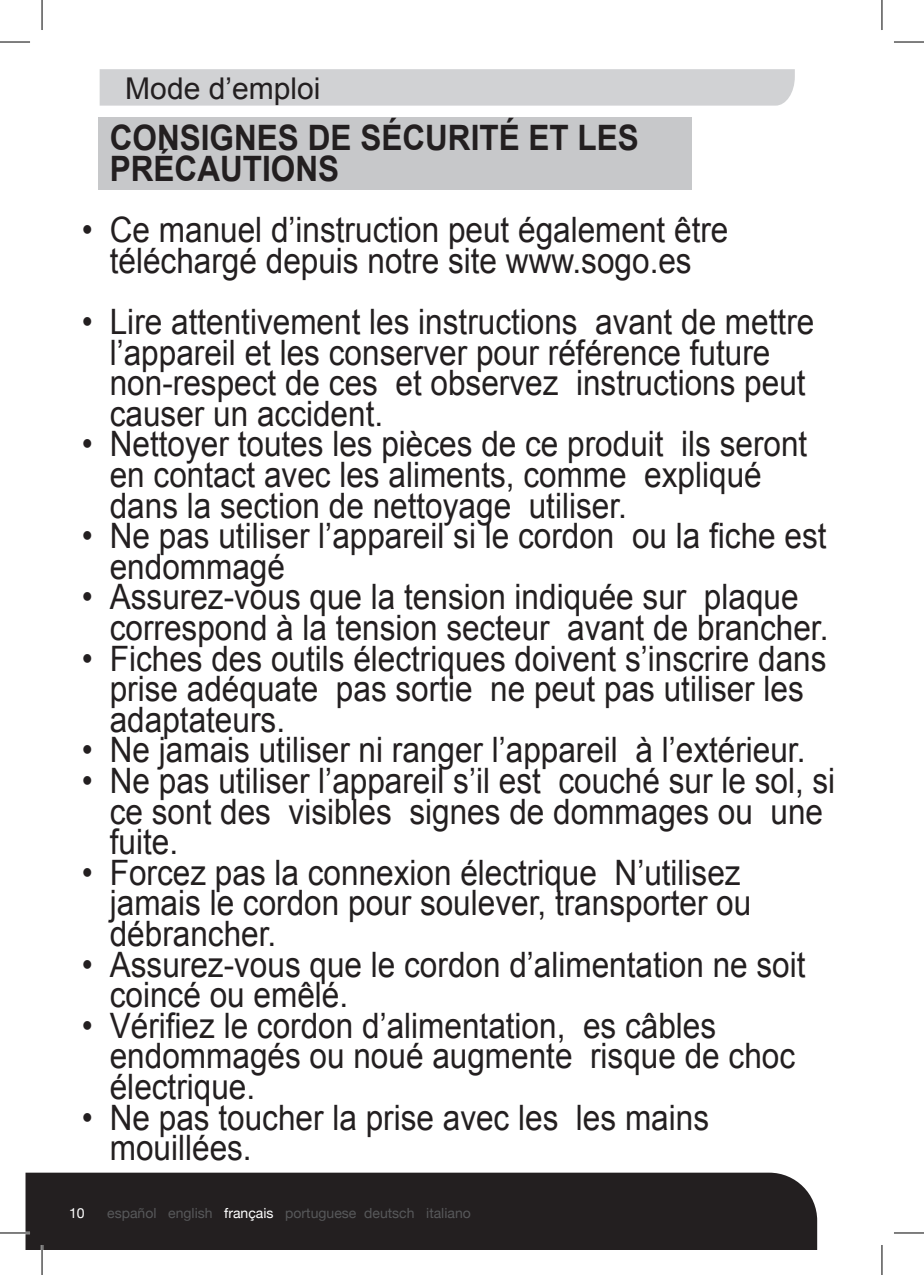
<style>
.page{position:relative;width:924px;height:1275px;background:#fff}
.page>*{position:absolute;margin:0;border:0;box-sizing:border-box;transform-origin:0 0}
.t1{font:35px/30.6px "Arial";color:#231f20;scale:.9 1}
.t2{font:700 35px/30.6px "Arial";color:#231f20;scale:.9 1}
.t3{font:30px "Arial";color:#231f20}
.t4{font:14px "Helvetica Neue";color:#57585a}
.t5{font:14px "Helvetica Neue";color:#fff}
.s1{color:#fff}
</style>
<div class="page">
<div style="left:25px;top:1172px;width:791px;height:78px;background:#231f20"></div>
<div style="left:99px;top:117px;width:592px;height:72px;background:#c7c8ca"></div>
<div style="left:100px;top:69px;width:694px;height:37px;background:#d1d2d4"></div>
<hr style="left:0;top:1231px;width:30px;height:3px;background:#fff">
<hr style="left:41px;top:1245px;width:2px;height:30px;background:#fff">
<hr style="left:0;top:42px;width:30px;height:1px;background:#000">
<hr style="left:893px;top:42px;width:30px;height:1px;background:#000">
<hr style="left:0;top:1232px;width:30px;height:1px;background:#000">
<hr style="left:893px;top:1232px;width:30px;height:1px;background:#000">
<hr style="left:42px;top:0;width:1px;height:30px;background:#000">
<hr style="left:42px;top:1245px;width:1px;height:30px;background:#000">
<hr style="left:881px;top:0;width:1px;height:30px;background:#000">
<hr style="left:881px;top:1245px;width:1px;height:30px;background:#000">
<p class="t3" style="left:125px;top:77px;width:197px">Mode d’emploi</p>
<p class="t2" style="left:110px;top:126px;width:589px">CONSIGNES DE SÉCURITÉ ET LES<br>PRÉCAUTIONS</p>
<p class="t1" style="left:82px;top:215px;width:719px;text-align:center">• Ce manuel d’instruction peut également être téléchargé depuis notre site www.sogo.es</p>
<p class="t1" style="left:110px;top:307px;width:784px;text-indent:-28px">• Lire attentivement les instructions avant de mettre l’appareil et les conserver pour référence future non-respect de ces et observez instructions peut causer un accident.</p>
<p class="t1" style="left:110px;top:429px;width:776px;text-indent:-28px">• Nettoyer toutes les pièces de ce produit ils seront en contact avec les aliments, comme expliqué dans la section de nettoyage utiliser.</p>
<p class="t1" style="left:110px;top:521px;width:797px;text-indent:-28px">• Ne pas utiliser l’appareil si le cordon ou la fiche est endommagé</p>
<p class="t1" style="left:110px;top:582px;width:799px;text-indent:-28px">• Assurez-vous que la tension indiquée sur plaque correspond à la tension secteur avant de brancher.</p>
<p class="t1" style="left:110px;top:643px;width:797px;text-indent:-28px">• Fiches des outils électriques doivent s’inscrire dans prise adéquate pas sortie ne peut pas utiliser les adaptateurs.</p>
<p class="t1" style="left:82px;top:735px;width:805px">• Ne jamais utiliser ni ranger l’appareil à l’extérieur.</p>
<p class="t1" style="left:110px;top:766px;width:807px;text-indent:-28px">• Ne pas utiliser l’appareil s’il est couché sur le sol, si ce sont des visibles signes de dommages ou une fuite.</p>
<p class="t1" style="left:110px;top:857px;width:714px;text-indent:-28px">• Forcez pas la connexion électrique N’utilisez jamais le cordon pour soulever, transporter ou débrancher.</p>
<p class="t1" style="left:110px;top:949px;width:774px;text-indent:-28px">• Assurez-vous que le cordon d’alimentation ne soit coincé ou emêlé.</p>
<p class="t1" style="left:110px;top:1010px;width:762px;text-indent:-28px">• Vérifiez le cordon d’alimentation, es câbles endommagés ou noué augmente risque de choc électrique.</p>
<p class="t1" style="left:110px;top:1102px;width:667px;text-indent:-28px">• Ne pas toucher la prise avec les les mains mouillées.</p>
<p class="t5" style="left:69px;top:1208px;width:17px">10</p>
<p class="t4" style="left:107px;top:1208px;width:365px">español english <span class="s1">français</span> portuguese deutsch italiano</p>
</div>
